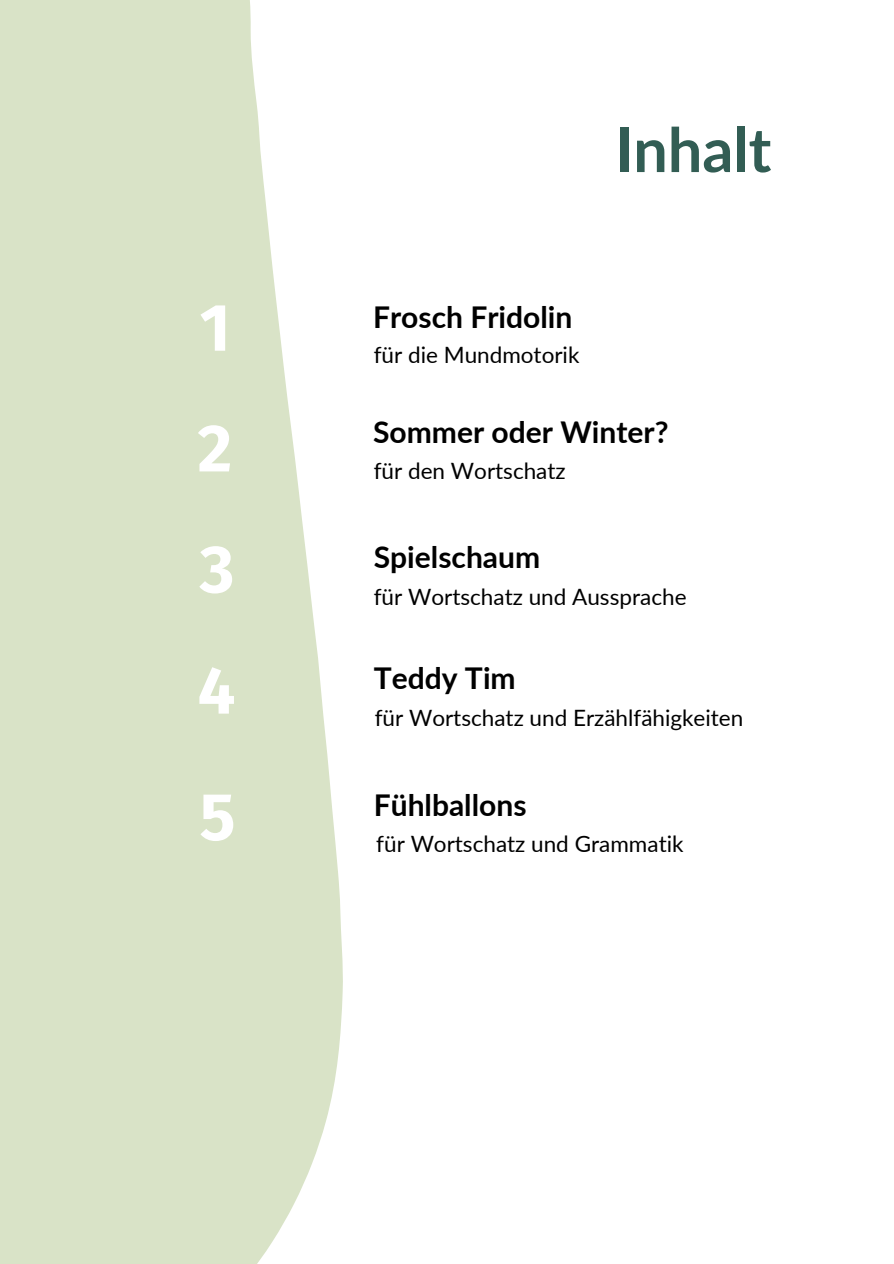
<style>
.page{position:relative;width:894px;height:1264px;background:#fff}
.page>*{position:absolute;margin:0;border:0;box-sizing:border-box;transform-origin:0 0}
.t1{font:700 67.05px "Fira Sans";color:#fff}
.t2{font:700 61.2px "Lato";color:#325d54}
.t3{font:700 30px "Lato";color:#000}
.t4{font:22.5px "Lato";color:#000}
</style>
<div class="page">
<svg style="left:0;top:0;width:343px;height:1263px;background:#dde6cd"></svg>
<p class="t1" style="left:199px;top:288px;width:33px">1</p>
<h1 class="t1" style="left:197px;top:409px;width:36px">2</h1>
<p class="t1" style="left:199px;top:529px;width:36px">3</p>
<p class="t1" style="left:197px;top:651px;width:39px">4</p>
<p class="t1" style="left:199px;top:777px;width:37px">5</p>
<p class="t2" style="left:615px;top:112px;width:158px">Inhalt</p>
<h2 class="t3" style="left:373px;top:298px;width:201px">Frosch Fridolin</h2>
<h2 class="t4" style="left:373px;top:341px;width:207px">für die Mundmotorik</h2>
<p class="t3" style="left:373px;top:413px;width:297px">Sommer oder Winter?</p>
<p class="t4" style="left:373px;top:456px;width:193px">für den Wortschatz</p>
<p class="t3" style="left:373px;top:538px;width:168px">Spielschaum</p>
<h2 class="t4" style="left:373px;top:582px;width:314px">für Wortschatz und Aussprache</h2>
<h2 class="t3" style="left:373px;top:660px;width:143px">Teddy Tim</h2>
<p class="t4" style="left:374px;top:703px;width:370px">für Wortschatz und Erzählfähigkeiten</p>
<p class="t3" style="left:373px;top:786px;width:154px">Fühlballons</p>
<h2 class="t4" style="left:376px;top:829px;width:309px">für Wortschatz und Grammatik</h2>
</div>
